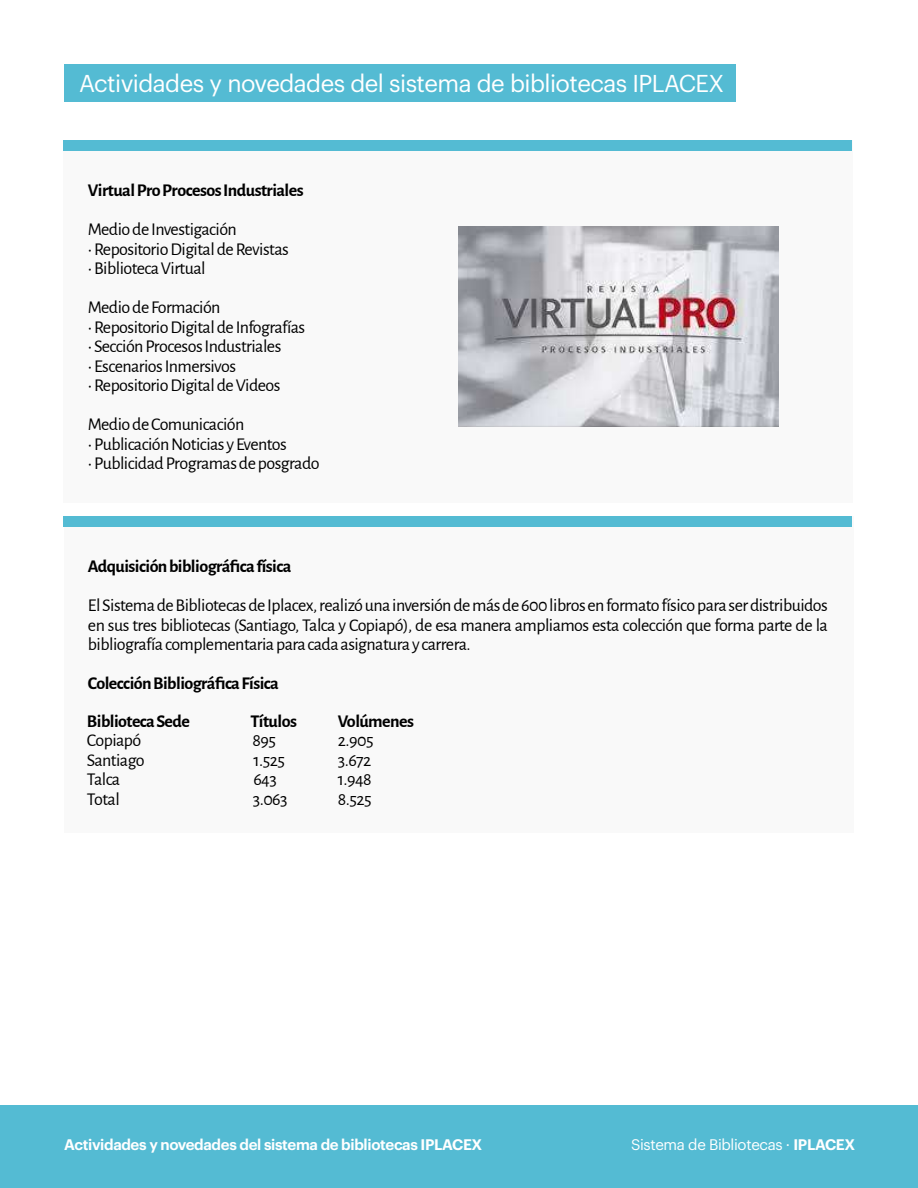
<style>
.page{position:relative;width:918px;height:1188px;background:#fff}
.page>*{position:absolute;margin:0;border:0;box-sizing:border-box;transform-origin:0 0}
.t1{font:23.85px "Graphik";letter-spacing:-.025em;color:#fff}
.t2{font:18px/39px "Alegreya Sans";letter-spacing:-.03em;color:#000}
.t3{font:700 18px/37.3px "Alegreya Sans";letter-spacing:-.03em;color:#000}
.t4{font:600 15px "Graphik";letter-spacing:-.025em;color:#fff}
.t5{font:15px "Graphik";letter-spacing:-.025em;color:#fff}
.s1{font-weight:600}
</style>
<div class="page">
<div style="left:0;top:1105px;width:918px;height:83px;background:#54bbd3"></div>
<div style="left:64px;top:140px;width:789px;height:363px;background:#f4f4f4"></div>
<div style="left:64px;top:140px;width:788px;height:11px;background:#54bbd3"></div>
<div style="left:65px;top:64px;width:671px;height:38px;background:#54bbd3"></div>
<img style="left:459px;top:227px;width:319px;height:199px">
<div style="left:64px;top:516px;width:790px;height:317px;background:#f4f4f4"></div>
<div style="left:64px;top:516px;width:788px;height:11px;background:#54bbd3"></div>
<h1 class="t1" style="left:79px;top:66px;width:647px">Actividades y novedades del sistema de bibliotecas IPLACEX</h1>
<p class="t3" style="left:88px;top:171px;width:217px">Virtual Pro Procesos Industriales</p>
<p class="t2" style="left:88px;top:209px;width:150px">Medio de Investigación</p>
<p class="t2" style="left:88px;top:229px;width:202px">• Repositorio Digital de Revistas</p>
<p class="t2" style="left:88px;top:248px;width:134px">• Biblioteca Virtual<br>Medio de Formación</p>
<p class="t2" style="left:88px;top:307px;width:219px">• Repositorio Digital de Infografías</p>
<p class="t2" style="left:88px;top:326px;width:195px">• Sección Procesos Industriales</p>
<p class="t2" style="left:88px;top:346px;width:150px">• Escenarios Inmersivos</p>
<p class="t2" style="left:88px;top:365px;width:194px">• Repositorio Digital de Videos<br>Medio de Comunicación</p>
<p class="t2" style="left:88px;top:424px;width:200px">• Publicación Noticias y Eventos</p>
<p class="t2" style="left:88px;top:443px;width:233px">• Publicidad Programas de posgrado</p>
<p class="t3" style="left:88px;top:546px;width:205px">Adquisición bibliográfica física</p>
<p class="t2" style="left:88px;top:595px;width:742px;line-height:19.5px;text-align:justify">El Sistema de Bibliotecas de Iplacex, realizó una inversión de más de 600 libros en formato físico para ser distribuidos en sus tres bibliotecas (Santiago, Talca y Copiapó), de esa manera ampliamos esta colección que forma parte de la bibliografía complementaria para cada asignatura y carrera.</p>
<p class="t3" style="left:87px;top:663px;width:193px">Colección Bibliográfica Física<br>Biblioteca Sede</p>
<p class="t3" style="left:250px;top:701px;width:48px">Títulos</p>
<p class="t3" style="left:338px;top:701px;width:78px">Volúmenes</p>
<p class="t2" style="left:87px;top:720px;width:56px">Copiapó</p>
<p class="t2" style="left:253px;top:720px;width:25px">895</p>
<p class="t2" style="left:338px;top:720px;width:37px">2.905</p>
<p class="t2" style="left:87px;top:739px;width:59px">Santiago</p>
<p class="t2" style="left:254px;top:739px;width:33px">1.525</p>
<p class="t2" style="left:338px;top:739px;width:35px">3.672</p>
<p class="t2" style="left:87px;top:759px;width:35px">Talca</p>
<p class="t2" style="left:253px;top:759px;width:25px">643</p>
<p class="t2" style="left:338px;top:759px;width:35px">1.948</p>
<p class="t2" style="left:87px;top:778px;width:34px">Total</p>
<p class="t2" style="left:253px;top:778px;width:36px">3.063</p>
<p class="t2" style="left:338px;top:778px;width:35px">8.525</p>
<p class="t4" style="left:64px;top:1133px;width:420px">Actividades y novedades del sistema de bibliotecas IPLACEX</p>
<p class="t5" style="left:631px;top:1133px;width:226px">Sistema de Bibliotecas · <span class="s1">IPLACEX</span></p>
</div>
